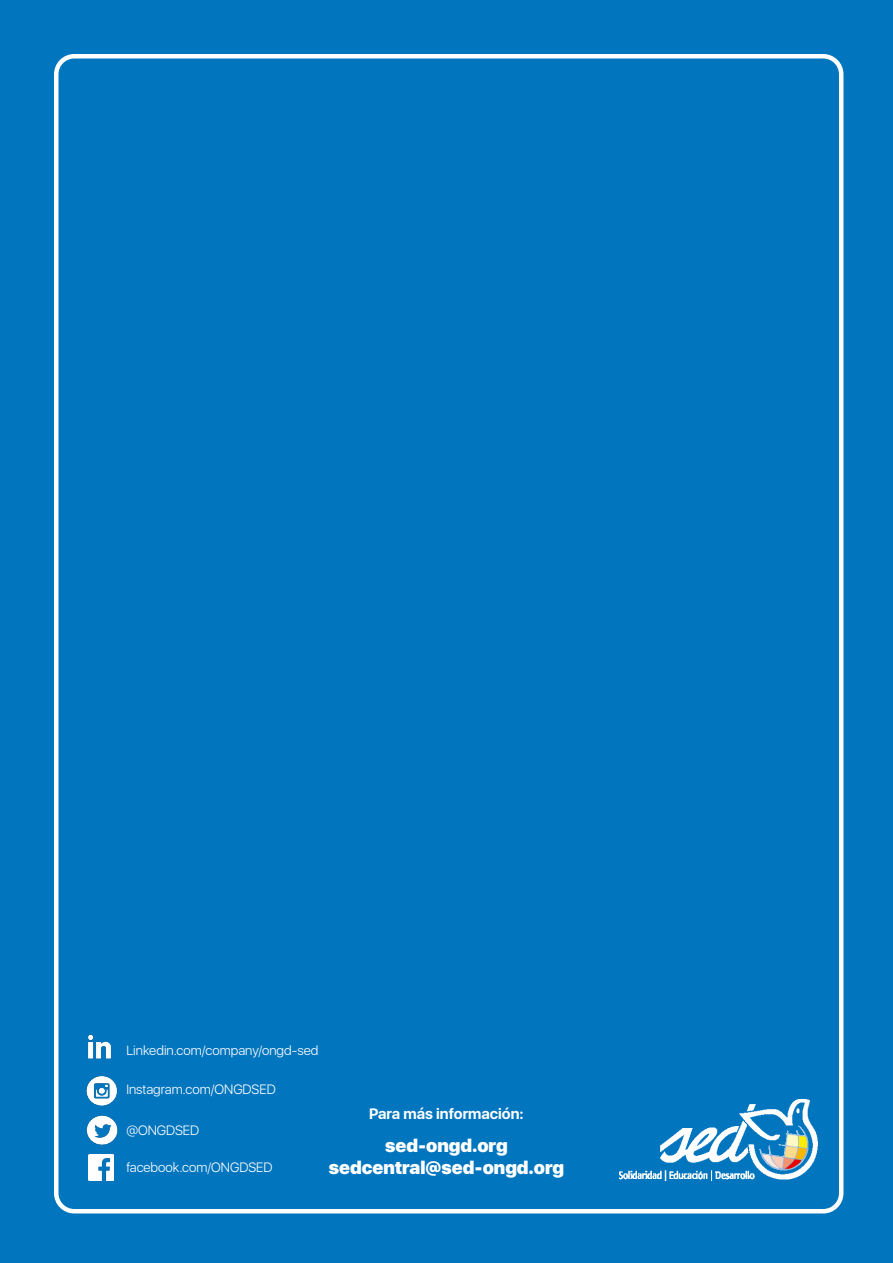
<style>
.page{position:relative;width:893px;height:1263px;background:#0175be}
.page>*{position:absolute;margin:0;border:0;box-sizing:border-box;transform-origin:0 0}
.t1{font:900 18px "SFUI Display";color:#fff}
.t2{font:700 15px "SFUI Display";color:#fff}
.t3{font:300 13.5px "SFUI Display";color:#fff}
.t4{font:300 13.2px "SFUI Display";color:#fff}
</style>
<div class="page">
<div style="left:54px;top:54px;width:789px;height:1159px;border:4px solid #fff;border-radius:18px"></div>
<img style="left:620px;top:1099px;width:197px;height:81px">
<img style="left:86px;top:1115px;width:32px;height:30px">
<img style="left:88px;top:1155px;width:26px;height:26px">
<img style="left:86px;top:1076px;width:32px;height:30px">
<img style="left:88px;top:1034px;width:23px;height:25px">
<p class="t4" style="left:126px;top:1042px;width:194px">Linkedin.com/company/ongd-sed</p>
<p class="t3" style="left:126px;top:1080px;width:151px">Instagram.com/ONGDSED</p>
<p class="t3" style="left:126px;top:1121px;width:74px">@ONGDSED</p>
<p class="t3" style="left:126px;top:1158px;width:148px">facebook.com/ONGDSED</p>
<p class="t2" style="left:369px;top:1105px;width:156px">Para más información:</p>
<p class="t1" style="left:385px;top:1135px;width:124px">sed-ongd.org</p>
<p class="t1" style="left:329px;top:1157px;width:237px">sedcentral@sed-ongd.org</p>
</div>
